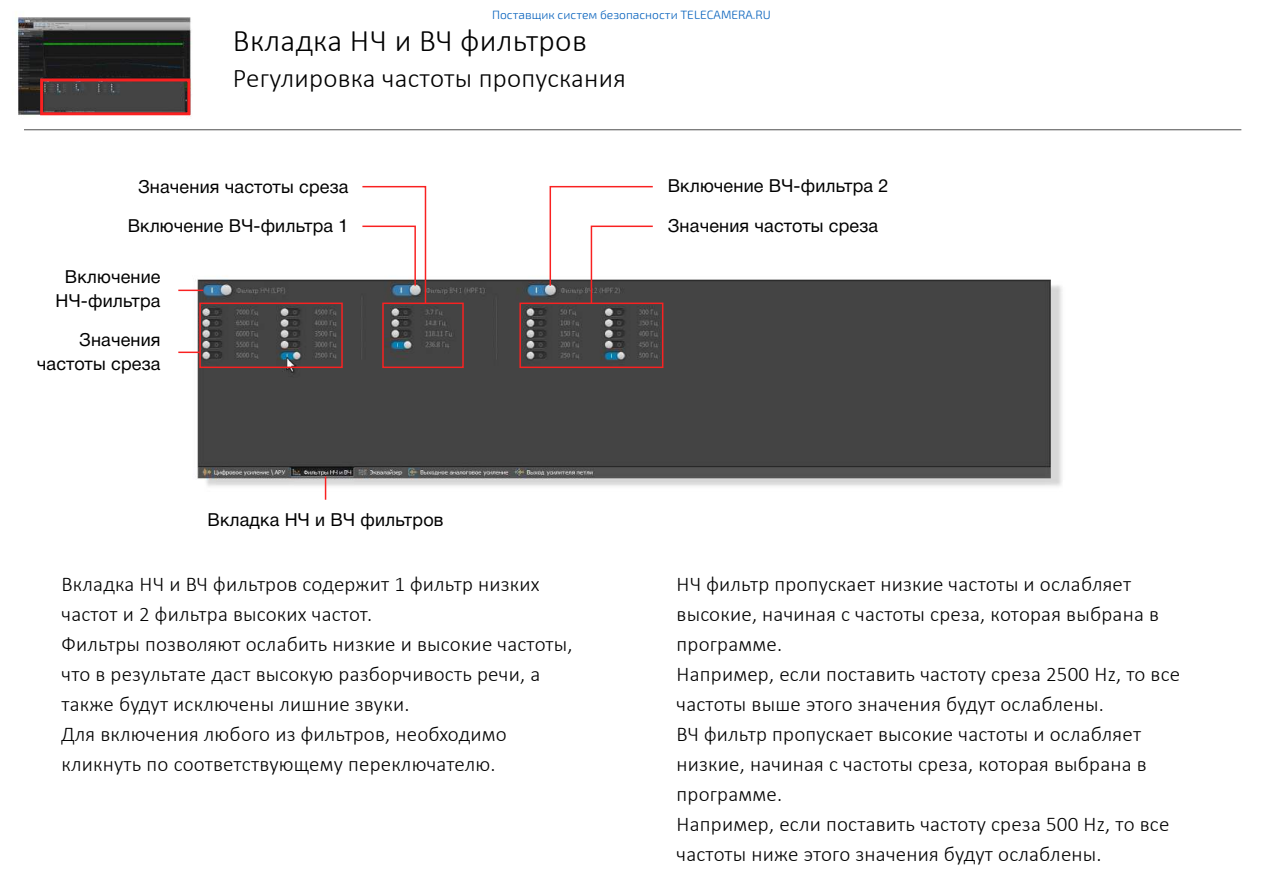
<style>
.page{position:relative;width:1263px;height:893px;background:#fff}
.page>*{position:absolute;margin:0;border:0;box-sizing:border-box;transform-origin:0 0}
.t1{font:300 31.5px "Calibri";letter-spacing:.01em;color:#000}
.t2{font:300 27px "Calibri";letter-spacing:.01em;color:#000}
.t3{font:300 21px/30px "Calibri";letter-spacing:.01em;color:#000}
.t4{font:18px/24px "Helvetica Neue Cyr";letter-spacing:.01em;color:#000;text-align:right}
.t5{font:300 12px "Exo 2.0";color:#005ebb}
</style>
<div class="page">
<img style="left:17px;top:17px;width:1225px;height:483px">
<div style="left:40px;top:79px;width:150px;height:36px;border:3px solid #f92121"></div>
<hr style="left:24px;top:129px;width:1217px;height:1px;background:#4d4d4d">
<svg style="left:325px;top:476px;width:1px;height:24px"></svg>
<div style="left:199px;top:303px;width:144px;height:65px;border:1px solid #f92121"></div>
<div style="left:382px;top:303px;width:82px;height:65px;border:1px solid #f92121"></div>
<div style="left:519px;top:303px;width:144px;height:65px;border:1px solid #f92121"></div>
<svg style="left:178px;top:352px;width:22px;height:1px"></svg>
<svg style="left:361px;top:185px;width:66px;height:120px"></svg>
<svg style="left:549px;top:185px;width:105px;height:120px"></svg>
<svg style="left:178px;top:290px;width:25px;height:1px"></svg>
<p class="t5" style="left:492px;top:11px;width:280px">Поставщик систем безопасности TELECAMERA.RU</p>
<h1 class="t1" style="left:233px;top:21px;width:355px">Вкладка НЧ и ВЧ фильтров</h1>
<p class="t2" style="left:233px;top:62px;width:394px">Регулировка частоты пропускания</p>
<p class="t4" style="left:138px;top:175px;width:212px">Значения частоты среза</p>
<p class="t4" style="left:668px;top:174px;width:222px">Включение ВЧ-фильтра 2</p>
<p class="t4" style="left:668px;top:214px;width:212px">Значения частоты среза</p>
<p class="t4" style="left:128px;top:214px;width:222px">Включение ВЧ-фильтра 1</p>
<p class="t4" style="left:56px;top:265px;width:107px;text-align:center">Включение<br>НЧ-фильтра</p>
<p class="t4" style="left:37px;top:328px;width:125px">Значения частоты среза</p>
<p class="t4" style="left:208px;top:508px;width:237px">Вкладка НЧ и ВЧ фильтров</p>
<p class="t3" style="left:62px;top:569px;width:513px">Вкладка НЧ и ВЧ фильтров содержит 1 фильтр низких частот и 2 фильтра высоких частот.<br>Фильтры позволяют ослабить низкие и высокие частоты, что в результате даст высокую разборчивость речи, а также будут исключены лишние звуки.<br>Для включения любого из фильтров, необходимо кликнуть по соответствующему переключателю.</p>
<p class="t3" style="left:677px;top:569px;width:505px">НЧ фильтр пропускает низкие частоты и ослабляет высокие, начиная с частоты среза, которая выбрана в программе.<br>Например, если поставить частоту среза 2500 Нz, то все частоты выше этого значения будут ослаблены.<br>ВЧ фильтр пропускает высокие частоты и ослабляет низкие, начиная с частоты среза, которая выбрана в программе.<br>Например, если поставить частоту среза 500 Нz, то все частоты ниже этого значения будут ослаблены.</p>
</div>
